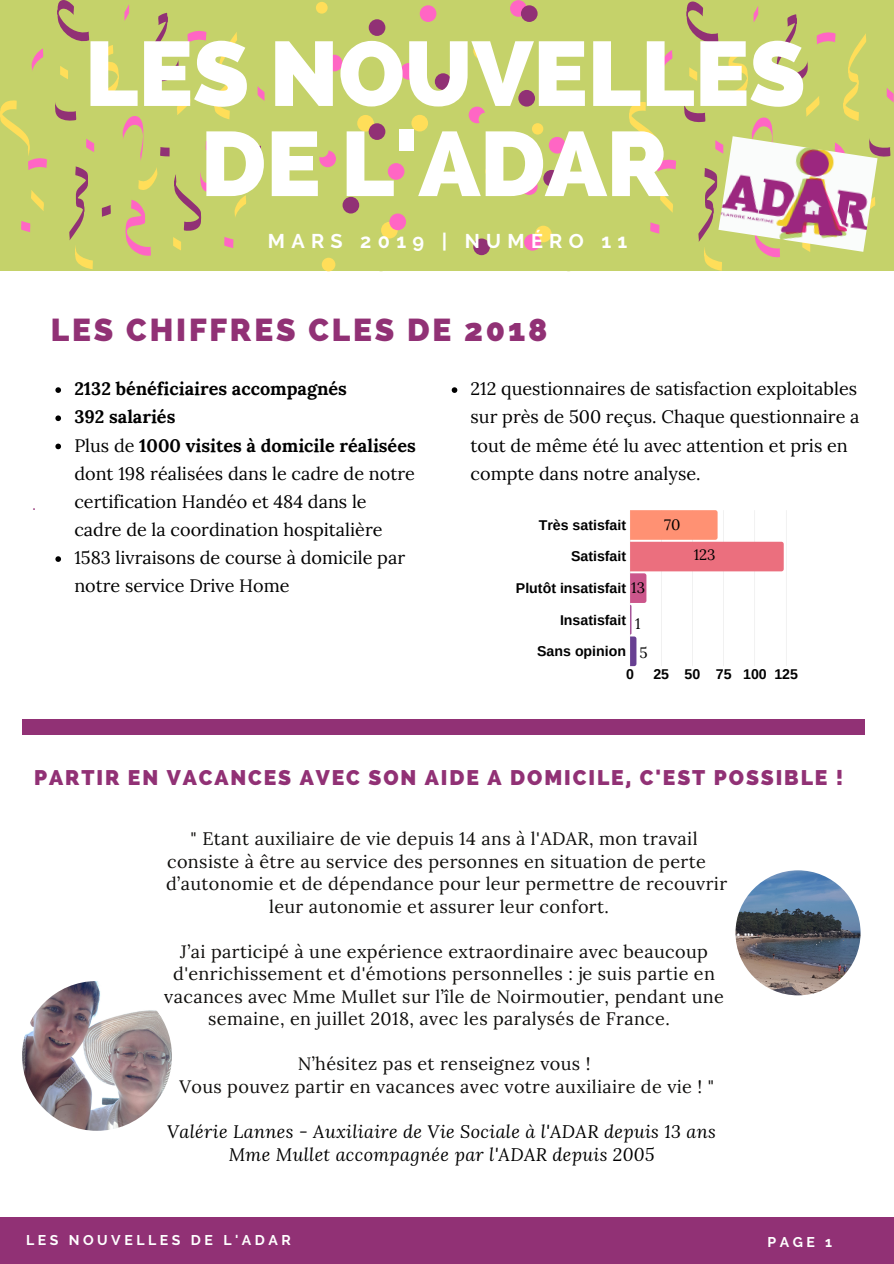
<style>
.page{position:relative;width:894px;height:1264px;background:#fff}
.page>*{position:absolute;margin:0;border:0;box-sizing:border-box;transform-origin:0 0}
.t1{font:800 91.05px/90.2px "Raleway";color:#fff;text-align:center}
.t2{font:800 31.5px "Raleway";letter-spacing:.09em;color:#913175}
.t3{font:800 21px "Raleway";letter-spacing:.09em;color:#913175}
.t4{font:700 19.8px "Raleway";letter-spacing:.32em;color:#fff}
.t5{font:18px/22.5px "Lora";letter-spacing:.02em;color:#0f0e0c;text-align:center}
.t6{font:18px/28.2px "Lora";color:#000}
.t7{font:italic 18px/22.5px "Lora";letter-spacing:.02em;color:#000;text-align:center}
.t8{font:15px "Lora";color:#000}
.t9{font:700 14.1px "Arimo";color:#000}
.t10{font:700 14.1px "Raleway";letter-spacing:.25em;color:#fff}
.t11{font:700 12.15px "Raleway";color:#913175}
.s1{font-weight:700}
.s2{font-family:"Lora";font-weight:400;font-size:15px}
</style>
<div class="page">
<div style="left:0;top:0;width:893px;height:270px;background:#c5d26a"></div>
<div style="left:22px;top:719px;width:842px;height:16px;background:#913175"></div>
<hr style="left:629px;top:510px;width:1px;height:156px;background:#222">
<hr style="left:785px;top:510px;width:1px;height:156px;background:#222">
<svg style="left:630px;top:510px;width:153px;height:156px"></svg>
<svg style="left:31px;top:190px;width:13px;height:21px"></svg>
<svg style="left:31px;top:48px;width:12px;height:23px"></svg>
<svg style="left:0;top:100px;width:47px;height:70px"></svg>
<svg style="left:21px;top:221px;width:9px;height:11px"></svg>
<svg style="left:55px;top:0;width:209px;height:269px"></svg>
<svg style="left:660px;top:191px;width:13px;height:22px"></svg>
<svg style="left:660px;top:50px;width:12px;height:23px"></svg>
<svg style="left:629px;top:102px;width:47px;height:70px"></svg>
<svg style="left:650px;top:222px;width:9px;height:12px"></svg>
<svg style="left:683px;top:2px;width:210px;height:269px"></svg>
<img style="left:718px;top:136px;width:159px;height:116px">
<div style="left:381px;top:222px;width:16px;height:16px;background:#ffde59;border-radius:50%"></div>
<div style="left:411px;top:115px;width:17px;height:16px;background:#ffde59;border-radius:50%"></div>
<div style="left:535px;top:226px;width:16px;height:16px;background:#ffde59;border-radius:50%"></div>
<div style="left:531px;top:123px;width:12px;height:12px;background:#ffde59;border-radius:50%"></div>
<div style="left:320px;top:93px;width:11px;height:11px;background:#ffde59;border-radius:50%"></div>
<div style="left:357px;top:115px;width:17px;height:17px;background:#ffde59;border-radius:50%"></div>
<div style="left:473px;top:43px;width:17px;height:16px;background:#ffde59;border-radius:50%"></div>
<div style="left:485px;top:165px;width:14px;height:13px;background:#ffde59;border-radius:50%"></div>
<div style="left:322px;top:258px;width:13px;height:13px;background:#ffde59;border-radius:50%"></div>
<div style="left:316px;top:2px;width:11px;height:12px;background:#ffde59;border-radius:50%"></div>
<div style="left:326px;top:55px;width:16px;height:16px;background:#ff66c4;border-radius:50%"></div>
<div style="left:400px;top:63px;width:17px;height:17px;background:#ff66c4;border-radius:50%"></div>
<div style="left:319px;top:151px;width:17px;height:16px;background:#ff66c4;border-radius:50%"></div>
<div style="left:419px;top:5px;width:17px;height:17px;background:#ff66c4;border-radius:50%"></div>
<div style="left:521px;top:178px;width:16px;height:17px;background:#ff66c4;border-radius:50%"></div>
<div style="left:387px;top:163px;width:17px;height:17px;background:#ff66c4;border-radius:50%"></div>
<div style="left:468px;top:107px;width:17px;height:16px;background:#ff66c4;border-radius:50%"></div>
<div style="left:548px;top:137px;width:17px;height:16px;background:#ff66c4;border-radius:50%"></div>
<div style="left:524px;top:234px;width:16px;height:17px;background:#ff66c4;border-radius:50%"></div>
<div style="left:389px;top:213px;width:17px;height:17px;background:#ff66c4;border-radius:50%"></div>
<div style="left:510px;top:0;width:16px;height:17px;background:#ff66c4;border-radius:50%"></div>
<div style="left:368px;top:123px;width:17px;height:17px;background:#913175;border-radius:50%"></div>
<div style="left:434px;top:73px;width:17px;height:17px;background:#913175;border-radius:50%"></div>
<div style="left:473px;top:238px;width:17px;height:17px;background:#913175;border-radius:50%"></div>
<div style="left:518px;top:90px;width:17px;height:17px;background:#913175;border-radius:50%"></div>
<div style="left:543px;top:170px;width:17px;height:17px;background:#913175;border-radius:50%"></div>
<div style="left:368px;top:19px;width:17px;height:17px;background:#913175;border-radius:50%"></div>
<div style="left:342px;top:197px;width:17px;height:16px;background:#913175;border-radius:50%"></div>
<div style="left:521px;top:5px;width:16px;height:17px;background:#913175;border-radius:50%"></div>
<div style="left:315px;top:144px;width:13px;height:13px;background:#c5d26a;border-radius:50%"></div>
<div style="left:374px;top:258px;width:13px;height:13px;background:#c5d26a;border-radius:50%"></div>
<div style="left:561px;top:258px;width:14px;height:13px;background:#c5d26a;border-radius:50%"></div>
<div style="left:478px;top:113px;width:14px;height:13px;background:#c5d26a;border-radius:50%"></div>
<svg style="left:55px;top:387px;width:6px;height:6px"></svg>
<svg style="left:55px;top:415px;width:6px;height:6px"></svg>
<svg style="left:55px;top:443px;width:6px;height:6px"></svg>
<svg style="left:55px;top:556px;width:6px;height:6px"></svg>
<div style="left:0;top:1217px;width:893px;height:46px;background:#913175"></div>
<svg style="left:451px;top:387px;width:6px;height:6px"></svg>
<img style="left:735px;top:870px;width:125px;height:125px;border-radius:50%">
<img style="left:22px;top:981px;width:150px;height:149px;border-radius:50%">
<h1 class="t1" style="left:85px;top:29px;width:721px">LES NOUVELLES<br>DE L'ADAR</h1>
<p class="t4" style="left:268px;top:230px;width:361px">MARS 2019 | NUMÉRO 11</p>
<p class="t11" style="left:33px;top:498px;width:4px">.</p>
<h2 class="t2" style="left:51px;top:311px;width:498px">LES CHIFFRES CLES DE 2018</h2>
<p class="t6" style="left:74px;top:374px;width:343px"><span class="s1">2132 bénéficiaires accompagnés<br>392 salariés<br></span>Plus de <span class="s1">1000 visites à domicile réalisées </span>dont 198 réalisées dans le cadre de notre certification Handéo et 484 dans le cadre de la coordination hospitalière 1583 livraisons de course à domicile par notre service Drive Home</p>
<p class="t6" style="left:470px;top:374px;width:390px">212 questionnaires de satisfaction exploitables sur près de 500 reçus. Chaque questionnaire a tout de même été lu avec attention et pris en compte dans notre analyse.</p>
<p class="t9" style="left:538px;top:517px;width:89px">Très satisfait</p>
<p class="t9" style="left:571px;top:548px;width:57px">Satisfait</p>
<p class="t9" style="left:516px;top:580px;width:131px">Plutôt insatisfait <span class="s2">13</span></p>
<p class="t9" style="left:560px;top:612px;width:68px">Insatisfait</p>
<p class="t9" style="left:537px;top:643px;width:90px">Sans opinion</p>
<p class="t8" style="left:635px;top:613px;width:7px">1</p>
<p class="t8" style="left:639px;top:642px;width:10px">5</p>
<p class="t8" style="left:664px;top:515px;width:18px">70</p>
<p class="t8" style="left:693px;top:545px;width:23px">123</p>
<p class="t9" style="left:626px;top:666px;width:9px">0</p>
<p class="t9" style="left:653px;top:666px;width:146px">25 50 75 100 125</p>
<p class="t3" style="left:34px;top:765px;width:810px">PARTIR EN VACANCES AVEC SON AIDE A DOMICILE, C'EST POSSIBLE !</p>
<p class="t5" style="left:190px;top:827px;width:508px">" Etant auxiliaire de vie depuis 14 ans à l'ADAR, mon travail</p>
<p class="t5" style="left:167px;top:849px;width:540px">consiste à être au service des personnes en situation de perte</p>
<p class="t5" style="left:166px;top:872px;width:562px">d’autonomie et de dépendance pour leur permettre de recouvrir</p>
<p class="t5" style="left:269px;top:894px;width:341px">leur autonomie et assurer leur confort.</p>
<p class="t5" style="left:164px;top:939px;width:561px">J’ai participé à une expérience extraordinaire avec beaucoup d'enrichissement et d'émotions personnelles : je suis partie en vacances avec Mme Mullet sur l’île de Noirmoutier, pendant une semaine, en juillet 2018, avec les paralysés de France.</p>
<p class="t5" style="left:179px;top:1052px;width:536px">N’hésitez pas et renseignez vous !<br>Vous pouvez partir en vacances avec votre auxiliaire de vie ! "</p>
<p class="t7" style="left:167px;top:1119px;width:550px">Valérie Lannes - Auxiliaire de Vie Sociale à l'ADAR depuis 13 ans<br>Mme Mullet accompagnée par l'ADAR depuis 2005</p>
<p class="t10" style="left:26px;top:1231px;width:266px">LES NOUVELLES DE L'ADAR</p>
<p class="t10" style="left:767px;top:1234px;width:66px">PAGE 1</p>
</div>
